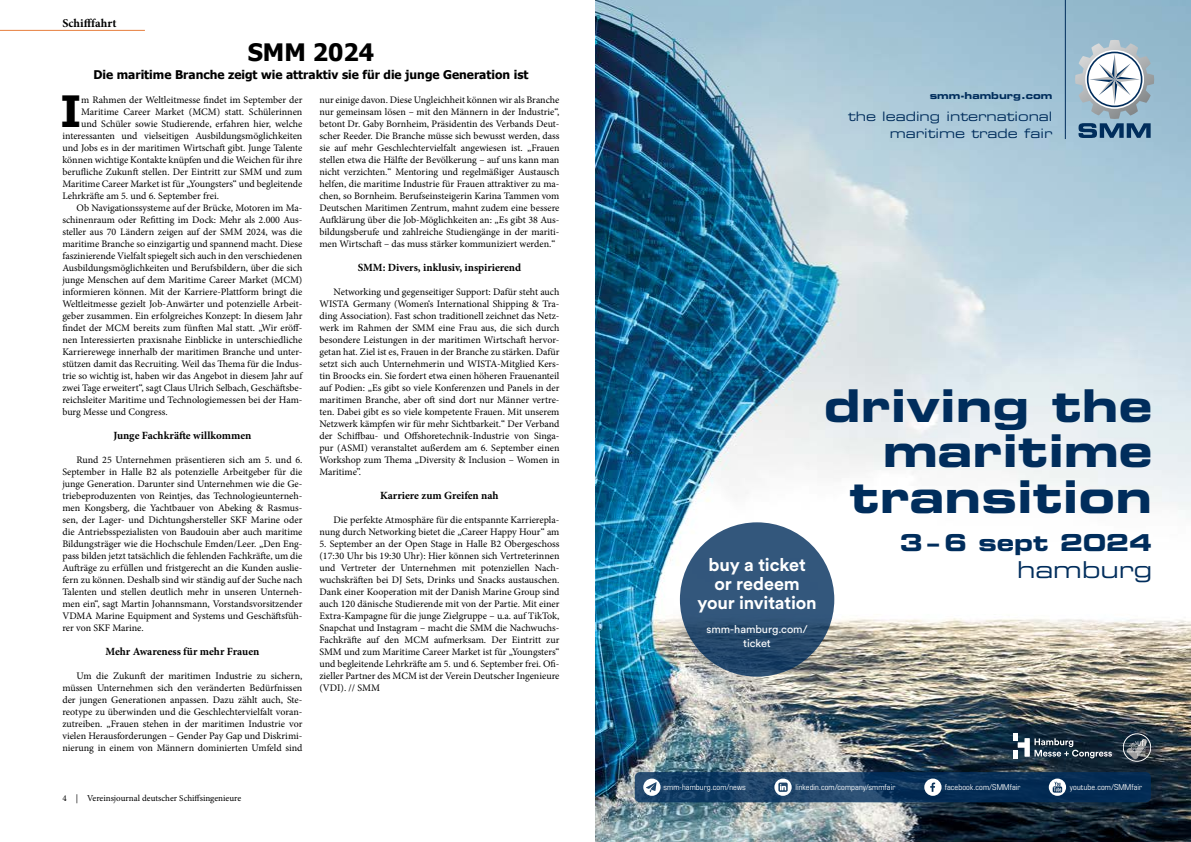
<style>
.page{position:relative;width:1191px;height:842px;background:#fff}
.page>*{position:absolute;margin:0;border:0;box-sizing:border-box;transform-origin:0 0}
.t1{font:45.2px/45.6px "Eurostile LT Std Bold Ex 2";color:#002d5c;text-align:right}
.t2{font:700 43px "Tahoma";color:#000}
.t3{font:700 24px "Tahoma";color:#000}
.t4{font:23.3px "Eurostile LT Std Bold Ex 2";color:#002d5c}
.t5{font:23.3px "Eurostile LT Std Ex 2";color:#002d5c}
.t6{font:700 18px/19px "Circular Std";letter-spacing:-.01em;color:#fff;text-align:center}
.t7{font:13px/17.4px "Eurostile LT Std Ex 2";color:#002d5c;text-align:right}
.t8{font:700 12px "Tahoma";color:#000}
.t9{font:700 12px "Minion Pro";color:#000}
.t10{font:700 11px "Minion Pro";color:#000}
.t11{font:11px/14px "Circular Std";letter-spacing:-.005em;color:#fff;text-align:center}
.t12{font:10px/12px "Minion Pro";color:#000;text-align:justify}
.t13{font:9.6px "Eurostile LT Std Bold Ex 2";color:#002d5c}
.t14{font:9px "Minion Pro";color:#000}
.t15{font:condensed 8px "Eurostile LT Std";letter-spacing:.015em;color:#fff}
</style>
<div class="page">
<img style="left:595px;top:0;width:596px;height:842px">
<hr style="left:1065px;top:0;width:1px;height:139px;background:#002d5c">
<svg style="left:1075px;top:40px;width:79px;height:98px"></svg>
<svg style="left:1013px;top:733px;width:99px;height:26px"></svg>
<svg style="left:1126px;top:739px;width:21px;height:20px"></svg>
<div style="left:1123px;top:734px;width:27px;height:27px;border:1px solid #fff;border-radius:50%"></div>
<svg style="left:635px;top:772px;width:515px;height:30px"></svg>
<svg style="left:924px;top:778px;width:17px;height:18px"></svg>
<svg style="left:1048px;top:778px;width:18px;height:18px"></svg>
<svg style="left:774px;top:778px;width:17px;height:18px"></svg>
<svg style="left:643px;top:778px;width:17px;height:18px"></svg>
<svg style="left:680px;top:522px;width:154px;height:155px;fill:#33577c"></svg>
<hr style="left:0;top:30px;width:145px;height:1px;background:#e77e3d">
<p class="t9" style="left:62px;top:15px;width:56px">Schifffahrt</p>
<h3 class="t3" style="left:248px;top:35px;width:128px">SMM 2024</h3>
<p class="t8" style="left:93px;top:66px;width:436px">Die maritime Branche zeigt wie attraktiv sie für die junge Generation ist</p>
<h2 class="t2" style="left:60px;top:81px;width:22px">I</h2>
<p class="t12" style="left:81px;top:93px;width:223px">m Rahmen der Weltleitmesse findet im September der</p>
<p class="t12" style="left:81px;top:105px;width:223px">Maritime Career Market (MCM) statt. Schülerinnen</p>
<p class="t12" style="left:81px;top:117px;width:223px">und Schüler sowie Studierende, erfahren hier, welche</p>
<p class="t12" style="left:62px;top:129px;width:241px">interessanten und vielseitigen Ausbildungsmöglichkeiten</p>
<p class="t12" style="left:62px;top:141px;width:241px">und Jobs es in der maritimen Wirtschaft gibt. Junge Talente</p>
<p class="t12" style="left:62px;top:153px;width:241px">können wichtige Kontakte knüpfen und die Weichen für ihre</p>
<p class="t12" style="left:62px;top:165px;width:241px">berufliche Zukunft stellen. Der Eintritt zur SMM und zum</p>
<p class="t12" style="left:62px;top:177px;width:241px">Maritime Career Market ist für „Youngsters“ und begleitende</p>
<p class="t12" style="left:62px;top:189px;width:158px">Lehrkräfte am 5. und 6. September frei.</p>
<p class="t12" style="left:77px;top:201px;width:227px">Ob Navigationssysteme auf der Brücke, Motoren im Ma-</p>
<p class="t12" style="left:62px;top:213px;width:241px">schinenraum oder Refitting im Dock: Mehr als 2.000 Aus-</p>
<p class="t12" style="left:62px;top:225px;width:241px">steller aus 70 Ländern zeigen auf der SMM 2024, was die</p>
<p class="t12" style="left:62px;top:237px;width:241px">maritime Branche so einzigartig und spannend macht. Diese</p>
<p class="t12" style="left:62px;top:249px;width:241px">faszinierende Vielfalt spiegelt sich auch in den verschiedenen</p>
<p class="t12" style="left:62px;top:261px;width:241px">Ausbildungsmöglichkeiten und Berufsbildern, über die sich</p>
<p class="t12" style="left:62px;top:273px;width:241px">junge Menschen auf dem Maritime Career Market (MCM)</p>
<p class="t12" style="left:62px;top:285px;width:241px">informieren können. Mit der Karriere-Plattform bringt die</p>
<p class="t12" style="left:62px;top:297px;width:241px">Weltleitmesse gezielt Job-Anwärter und potenzielle Arbeit-</p>
<p class="t12" style="left:62px;top:309px;width:241px">geber zusammen. Ein erfolgreiches Konzept: In diesem Jahr</p>
<p class="t12" style="left:62px;top:321px;width:241px">findet der MCM bereits zum fünften Mal statt. „Wir eröff-</p>
<p class="t12" style="left:62px;top:333px;width:241px">nen Interessierten praxisnahe Einblicke in unterschiedliche</p>
<p class="t12" style="left:62px;top:345px;width:241px">Karrierewege innerhalb der maritimen Branche und unter-</p>
<p class="t12" style="left:62px;top:357px;width:241px">stützen damit das Recruiting. Weil das Thema für die Indus-</p>
<p class="t12" style="left:62px;top:369px;width:241px">trie so wichtig ist, haben wir das Angebot in diesem Jahr auf</p>
<p class="t12" style="left:62px;top:381px;width:241px">zwei Tage erweitert“, sagt Claus Ulrich Selbach, Geschäftsbe-</p>
<p class="t12" style="left:62px;top:393px;width:241px">reichsleiter Maritime und Technologiemessen bei der Ham-</p>
<p class="t12" style="left:62px;top:405px;width:107px">burg Messe und Congress.</p>
<p class="t10" style="left:113px;top:427px;width:139px">Junge Fachkräfte willkommen</p>
<p class="t12" style="left:62px;top:453px;width:241px;text-indent:14px">Rund 25 Unternehmen präsentieren sich am 5. und 6.<br>September in Halle B2 als potenzielle Arbeitgeber für die junge Generation. Darunter sind Unternehmen wie die Ge&shy;triebeproduzenten von Reintjes, das Technologieunterneh&shy;men Kongsberg, die Yachtbauer von Abeking &amp; Rasmus&shy;sen, der Lager- und Dichtungshersteller SKF Marine oder die Antriebsspezialisten von Baudouin aber auch maritime Bildungsträger wie die Hochschule Emden/Leer. „Den Eng&shy;pass bilden jetzt tatsächlich die fehlenden Fachkräfte, um die Aufträge zu erfüllen und fristgerecht an die Kunden auslie&shy;fern zu können. Deshalb sind wir ständig auf der Suche nach Talenten und stellen deutlich mehr in unseren Unterneh&shy;men ein“, sagt Martin Johannsmann, Vorstandsvorsitzender VDMA Marine Equipment and Systems und Geschäftsfüh&shy;rer von SKF Marine.</p>
<p class="t10" style="left:105px;top:643px;width:155px">Mehr Awareness für mehr Frauen</p>
<p class="t12" style="left:62px;top:669px;width:241px;text-indent:14px">Um die Zukunft der maritimen Industrie zu sichern, müssen Unternehmen sich den veränderten Bedürfnissen der jungen Generationen anpassen. Dazu zählt auch, Ste&shy;reotype zu überwinden und die Geschlechtervielfalt voran&shy;zutreiben. „Frauen stehen in der maritimen Industrie vor vielen Herausforderungen – Gender Pay Gap und Diskrimi&shy;nierung in einem von Männern dominierten Umfeld sind</p>
<p class="t12" style="left:319px;top:93px;width:241px">nur einige davon. Diese Ungleichheit können wir als Branche nur gemeinsam lösen – mit den Männern in der Industrie“, betont Dr. Gaby Bornheim, Präsidentin des Verbands Deut&shy;scher Reeder. Die Branche müsse sich bewusst werden, dass sie auf mehr Geschlechtervielfalt angewiesen ist. „Frauen stellen etwa die Hälfte der Bevölkerung – auf uns kann man nicht verzichten.“ Mentoring und regelmäßiger Austausch helfen, die maritime Industrie für Frauen attraktiver zu ma&shy;chen, so Bornheim. Berufseinsteigerin Karina Tammen vom Deutschen Maritimen Zentrum, mahnt zudem eine bessere Aufklärung über die Job-Möglichkeiten an: „Es gibt 38 Aus&shy;bildungsberufe und zahlreiche Studiengänge in der mariti&shy;men Wirtschaft – das muss stärker kommuniziert werden.“</p>
<p class="t10" style="left:358px;top:259px;width:165px">SMM: Divers, inklusiv, inspirierend</p>
<p class="t12" style="left:319px;top:285px;width:241px;text-indent:14px">Networking und gegenseitiger Support: Dafür steht auch WISTA Germany (Women‘s International Shipping &amp; Tra&shy;ding Association). Fast schon traditionell zeichnet das Netz&shy;werk im Rahmen der SMM eine Frau aus, die sich durch besondere Leistungen in der maritimen Wirtschaft hervor&shy;getan hat. Ziel ist es, Frauen in der Branche zu stärken. Dafür setzt sich auch Unternehmerin und WISTA-Mitglied Kers&shy;tin Broocks ein. Sie fordert etwa einen höheren Frauenanteil auf Podien: „Es gibt so viele Konferenzen und Panels in der maritimen Branche, aber oft sind dort nur Männer vertre&shy;ten. Dabei gibt es so viele kompetente Frauen. Mit unserem Netzwerk kämpfen wir für mehr Sichtbarkeit.“ Der Verband der Schiffbau- und Offshoretechnik-Industrie von Singa&shy;pur (ASMI) veranstaltet außerdem am 6. September einen Workshop zum Thema „Diversity &amp; Inclusion – Women in Maritime”.</p>
<p class="t10" style="left:380px;top:487px;width:120px">Karriere zum Greifen nah</p>
<p class="t12" style="left:319px;top:513px;width:241px;text-align:right">Die perfekte Atmosphäre für die entspannte Karrierepla&shy;nung durch Networking bietet die „Career Happy Hour“ am</p>
<p class="t12" style="left:319px;top:537px;width:241px">5. September an der Open Stage in Halle B2 Obergeschoss (17:30 Uhr bis 19:30 Uhr): Hier können sich Vertreterinnen und Vertreter der Unternehmen mit potenziellen Nach&shy;wuchskräften bei DJ Sets, Drinks und Snacks austauschen.<br>Dank einer Kooperation mit der Danish Marine Group sind auch 120 dänische Studierende mit von der Partie. Mit einer Extra-Kampagne für die junge Zielgruppe – u.a. auf TikTok, Snapchat und Instagram – macht die SMM die Nachwuchs-Fachkräfte auf den MCM aufmerksam. Der Eintritt zur SMM und zum Maritime Career Market ist für „Youngsters“ und begleitende Lehrkräfte am 5. und 6. September frei. Ofi&shy;zieller Partner des MCM ist der Verein Deutscher Ingenieure (VDI). // SMM</p>
<p class="t14" style="left:62px;top:792px;width:180px">4 | Vereinsjournal deutscher Schiffsingenieure</p>
<p class="t13" style="left:929px;top:89px;width:124px">smm-hamburg.com</p>
<h3 class="t7" style="left:848px;top:107px;width:206px">the leading international maritime trade fair</h3>
<h3 class="t6" style="left:697px;top:555px;width:121px">buy a ticket or redeem your invitation</h3>
<p class="t11" style="left:706px;top:622px;width:103px">smm-hamburg.com/ ticket</p>
<h1 class="t1" style="left:824px;top:382px;width:330px">driving the maritime transition</h1>
<h3 class="t4" style="left:900px;top:526px;width:254px">3 – 6 sept 2024</h3>
<h3 class="t5" style="left:1017px;top:554px;width:137px">hamburg</h3>
<p class="t15" style="left:663px;top:782px;width:84px">smm-hamburg.com/news</p>
<p class="t15" style="left:795px;top:782px;width:101px">linkedin.com/company/smmfair</p>
<p class="t15" style="left:944px;top:782px;width:77px">facebook.com/SMMfair</p>
<p class="t15" style="left:1069px;top:782px;width:74px">youtube.com/SMMfair</p>
</div>
